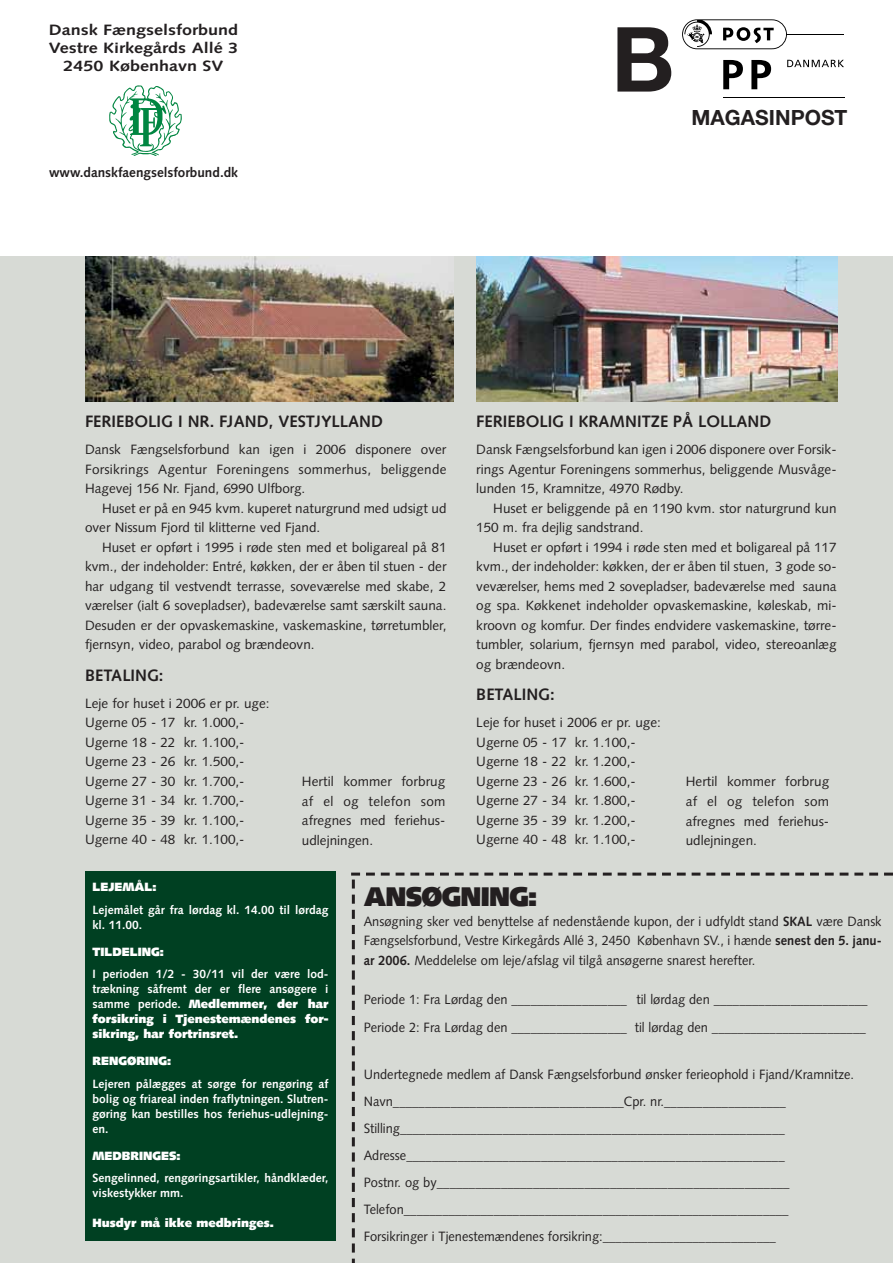
<style>
.page{position:relative;width:893px;height:1263px;background:#fff}
.page>*{position:absolute;margin:0;border:0;box-sizing:border-box;transform-origin:0 0}
.t1{font:700 90px "Helvetica Neue";color:#231f20}
.t2{font:900 27px "Syntax";letter-spacing:-.025em;color:#231f20}
.t3{font:700 21px "Helvetica Neue";color:#231f20}
.t4{font:700 16.5px "Syntax";color:#231f20}
.t5{font:700 15px/18px "Syntax";color:#231f20;text-align:center;scale:1.2 1}
.t6{font:13.5px/19.5px "Syntax";color:#231f20;text-align:justify}
.t7{font:13.5px/27px "Syntax";color:#231f20;scale:.95 1}
.t8{font:700 13.5px "Syntax";color:#231f20}
.t9{font:700 12px/15px "Syntax";color:#fff}
.t10{font:900 12px "Syntax";color:#fff}
.s1{font-weight:700}
.s2{font-weight:900}
</style>
<div class="page">
<div style="left:0;top:256px;width:892px;height:1007px;background:#d7dad5"></div>
<svg style="left:109px;top:85px;width:73px;height:71px"></svg>
<svg style="left:787px;top:60px;width:57px;height:7px"></svg>
<hr style="left:786px;top:34px;width:58px;height:1px;background:#000">
<hr style="left:723px;top:97px;width:121px;height:1px;background:#000">
<svg style="left:723px;top:60px;width:20px;height:29px"></svg>
<svg style="left:751px;top:60px;width:20px;height:29px"></svg>
<svg style="left:682px;top:19px;width:105px;height:30px"></svg>
<img style="left:476px;top:256px;width:362px;height:146px">
<img style="left:85px;top:256px;width:368px;height:146px">
<svg style="left:351px;top:872px;width:541px;height:391px"></svg>
<div style="left:85px;top:871px;width:251px;height:370px;background:#004022"></div>
<p class="t5" style="left:49px;top:23px;width:159px">Dansk Fængselsforbund<br>Vestre Kirkegårds Allé 3<br>2450 København SV</p>
<p class="t8" style="left:49px;top:167px;width:190px">www.danskfaengselsforbund.dk</p>
<h1 class="t1" style="left:611px;top:27px;width:65px">B</h1>
<h3 class="t3" style="left:691px;top:109px;width:157px">MAGASINPOST</h3>
<p class="t4" style="left:476px;top:415px;width:297px">FERIEBOLIG I KRAMNITZE PÅ LOLLAND</p>
<p class="t6" style="left:476px;top:441px;width:362px">Dansk Fængselsforbund kan igen i 2006 disponere over Forsik&shy;rings Agentur Foreningens sommerhus, beliggende Musvåge&shy;lunden 15, Kramnitze, 4970 Rødby.</p>
<p class="t6" style="left:476px;top:500px;width:362px;text-indent:17px">Huset er beliggende på en 1190 kvm. stor naturgrund kun<br>150 m. fra dejlig sandstrand.</p>
<p class="t6" style="left:476px;top:539px;width:362px;text-indent:17px">Huset er opført i 1994 i røde sten med et boligareal på 117 kvm., der indeholder: køkken, der er åben til stuen, 3 gode so&shy;veværelser, hems med 2 sovepladser, badeværelse med sauna og spa. Køkkenet indeholder opvaskemaskine, køleskab, mi&shy;kroovn og komfur. Der findes endvidere vaskemaskine, tørre&shy;tumbler, solarium, fjernsyn med parabol, video, stereoanlæg og brændeovn.</p>
<p class="t4" style="left:476px;top:688px;width:80px">BETALING:</p>
<p class="t6" style="left:476px;top:714px;width:186px;text-align:left">Leje for huset i 2006 er pr. uge:<br>Ugerne 05 - 17 kr. 1.100,-<br>Ugerne 18 - 22 kr. 1.200,-<br>Ugerne 23 - 26 kr. 1.600,-<br>Ugerne 27 - 34 kr. 1.800,-<br>Ugerne 35 - 39 kr. 1.200,-<br>Ugerne 40 - 48 kr. 1.100,-</p>
<h2 class="t2" style="left:364px;top:886px;width:175px">ANSØGNING:</h2>
<p class="t7" style="left:364px;top:913px;width:547px;line-height:19.5px;text-align:justify">Ansøgning sker ved benyttelse af nedenstående kupon, der i udfyldt stand <span class="s1">SKAL</span> være Dansk Fængselsforbund, Vestre Kirkegårds Allé 3, 2450 København SV., i hænde <span class="s1">senest den 5. janu&shy;ar 2006.</span> Meddelelse om leje/afslag vil tilgå ansøgerne snarest herefter.</p>
<p class="t7" style="left:364px;top:986px;width:532px;line-height:28.5px">Periode 1: Fra Lørdag den __________________ til lørdag den ________________________<br>Periode 2: Fra Lørdag den __________________ til lørdag den ________________________</p>
<p class="t7" style="left:364px;top:1062px;width:518px">Undertegnede medlem af Dansk Fængselsforbund ønsker ferieophold i Fjand/Kramnitze.<br>Navn____________________________________Cpr. nr.___________________ Stilling____________________________________________________________ Adresse___________________________________________________________<br>Postnr. og by_______________________________________________________ Telefon____________________________________________________________ Forsikringer i Tjenestemændenes forsikring:___________________________</p>
<p class="t4" style="left:85px;top:415px;width:299px">FERIEBOLIG I NR. FJAND, VESTJYLLAND</p>
<p class="t6" style="left:85px;top:441px;width:363px">Dansk Fængselsforbund kan igen i 2006 disponere over Forsikrings Agentur Foreningens sommerhus, beliggende Hagevej 156 Nr. Fjand, 6990 Ulfborg.</p>
<p class="t6" style="left:85px;top:500px;width:363px;text-indent:17px">Huset er på en 945 kvm. kuperet naturgrund med udsigt ud over Nissum Fjord til klitterne ved Fjand.</p>
<p class="t6" style="left:85px;top:539px;width:363px;text-indent:17px">Huset er opført i 1995 i røde sten med et boligareal på 81 kvm., der indeholder: Entré, køkken, der er åben til stuen - der har udgang til vestvendt terrasse, soveværelse med skabe, 2 værelser (ialt 6 sovepladser), badeværelse samt særskilt sauna.<br>Desuden er der opvaskemaskine, vaskemaskine, tørretumbler, fjernsyn, video, parabol og brændeovn.</p>
<p class="t4" style="left:85px;top:668px;width:80px">BETALING:</p>
<p class="t6" style="left:85px;top:695px;width:186px;text-align:left">Leje for huset i 2006 er pr. uge:<br>Ugerne 05 - 17 kr. 1.000,-<br>Ugerne 18 - 22 kr. 1.100,-<br>Ugerne 23 - 26 kr. 1.500,-<br>Ugerne 27 - 30 kr. 1.700,-<br>Ugerne 31 - 34 kr. 1.700,-<br>Ugerne 35 - 39 kr. 1.100,-<br>Ugerne 40 - 48 kr. 1.100,-</p>
<p class="t6" style="left:302px;top:773px;width:145px">Hertil kommer forbrug af el og telefon som afregnes med feriehus&shy;udlejningen.</p>
<p class="t6" style="left:686px;top:773px;width:145px">Hertil kommer forbrug af el og telefon som afregnes med feriehus&shy;udlejningen.</p>
<p class="t10" style="left:93px;top:882px;width:66px">LEJEMÅL:</p>
<p class="t9" style="left:93px;top:903px;width:237px">Lejemålet går fra lørdag kl. 14.00 til lørdag kl. 11.00.</p>
<p class="t10" style="left:93px;top:946px;width:73px">TILDELING:</p>
<p class="t9" style="left:93px;top:968px;width:237px;text-align:justify">I perioden 1/2 - 30/11 vil der være lod&shy;trækning såfremt der er flere ansøgere i samme periode. <span class="s2">Medlemmer, der har forsikring i Tjenestemændenes for&shy;sikring, har fortrinsret.</span></p>
<p class="t10" style="left:93px;top:1056px;width:80px">RENGØRING:</p>
<p class="t9" style="left:93px;top:1077px;width:237px;text-align:justify">Lejeren pålægges at sørge for rengøring af bolig og friareal inden fraflytningen. Slutren&shy;gøring kan bestilles hos feriehus-udlejning&shy;en.</p>
<p class="t10" style="left:93px;top:1150px;width:90px">MEDBRINGES:</p>
<p class="t9" style="left:93px;top:1172px;width:237px">Sengelinned, rengøringsartikler, håndklæder, viskestykker mm.</p>
<p class="t10" style="left:93px;top:1218px;width:183px">Husdyr må ikke medbringes.</p>
</div>
